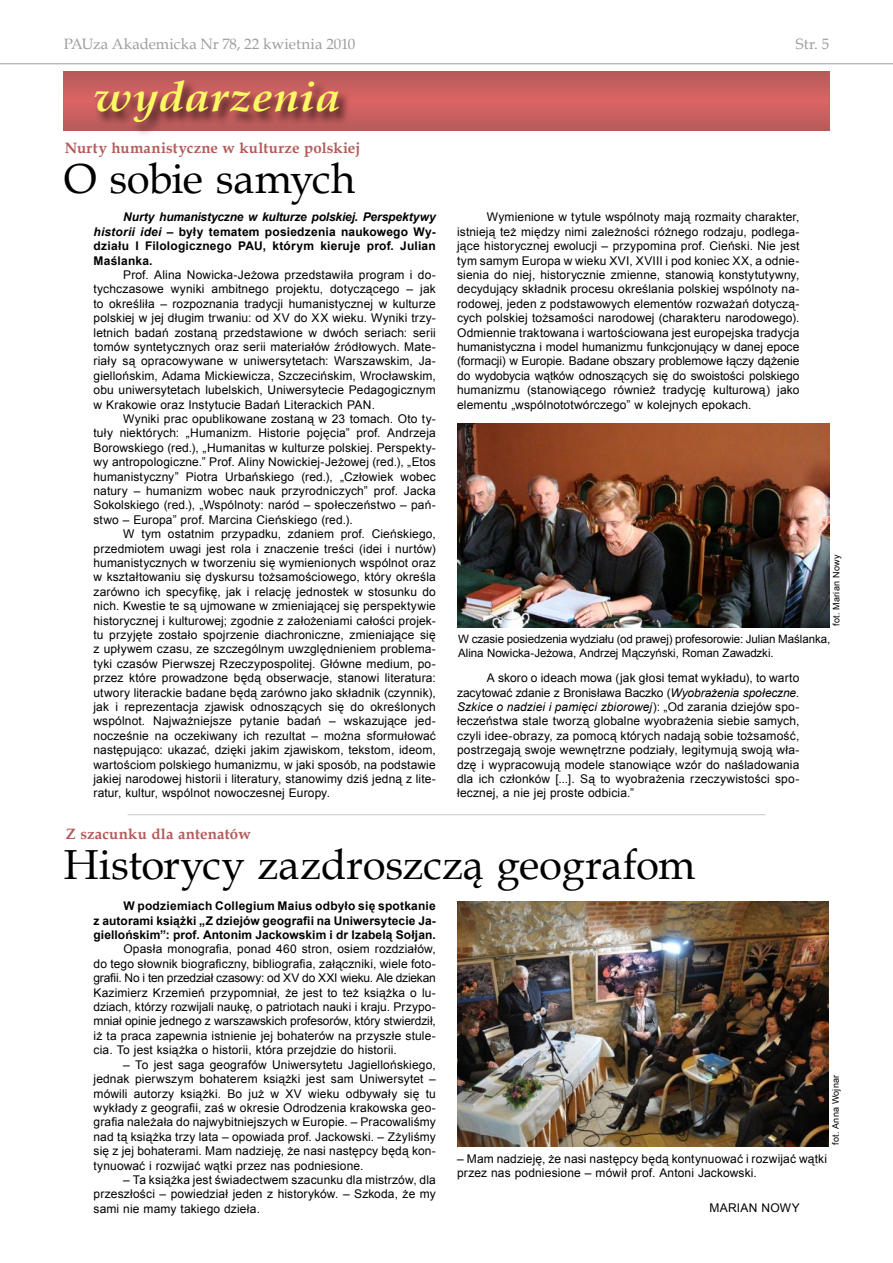
<style>
.page{position:relative;width:893px;height:1263px;background:#fff}
.page>*{position:absolute;margin:0;border:0;box-sizing:border-box;transform-origin:0 0}
.t1{font:42px "Book Antiqua";letter-spacing:-.005em;color:#000}
.t2{font:italic 700 42px "Book Antiqua";letter-spacing:.005em;color:#fafa64;scale:1.1 1}
.t3{font:700 15px "Book Antiqua";letter-spacing:.015em;color:#b45a5a}
.t4{font:15px "Book Antiqua";letter-spacing:.005em;color:#9c9d9f}
.t5{font:12px/14.4px "Arial";letter-spacing:.01em;color:#000;text-align:justify}
.t6{font:700 12px/14.4px "Arial";letter-spacing:.01em;color:#000;text-align:justify}
.t7{font:11.55px/13.8px "Arial";letter-spacing:-.005em;color:#000}
.t8{font:9px "Arial";letter-spacing:.02em;color:#000}
.s1{font-style:italic}
</style>
<div class="page">
<hr style="left:0;top:63px;width:893px;height:1px;background:#9c9d9f">
<svg style="left:64px;top:71px;width:765px;height:60px;background:#c65e5e"></svg>
<div style="left:92px;top:79px;width:259px;height:57px;background:#000;opacity:.75"></div>
<img style="left:457px;top:423px;width:373px;height:204px">
<hr style="left:128px;top:814px;width:637px;height:1px;background:#cfd0d2">
<img style="left:457px;top:901px;width:372px;height:245px">
<p class="t4" style="left:64px;top:34px;width:293px">PAUza Akademicka Nr 78, 22 kwietnia 2010</p>
<p class="t4" style="left:796px;top:34px;width:35px">Str. 5</p>
<h1 class="t2" style="left:94px;top:68px;width:226px">wydarzenia</h1>
<h1 class="t1" style="left:64px;top:150px;width:293px">O sobie samych</h1>
<p class="t3" style="left:65px;top:138px;width:297px">Nurty humanistyczne w kulturze polskiej</p>
<p class="t6" style="left:94px;top:210px;width:344px;text-indent:30px"><span class="s1">Nurty humanistyczne w kulturze polskiej. Perspektywy historii idei –</span> były tematem posiedzenia naukowego Wy&shy;działu I Filologicznego PAU, którym kieruje prof. Julian Maślanka.</p>
<p class="t5" style="left:94px;top:268px;width:344px;text-indent:30px">Prof. Alina Nowicka-Jeżowa przedstawiła program i do&shy;tychczasowe wyniki ambitnego projektu, dotyczącego – jak to określiła – rozpoznania tradycji humanistycznej w kulturze polskiej w jej długim trwaniu: od XV do XX wieku. Wyniki trzy&shy;letnich badań zostaną przedstawione w dwóch seriach: serii tomów syntetycznych oraz serii materiałów źródłowych. Mate&shy;riały są opracowywane w uniwersytetach: Warszawskim, Ja&shy;giellońskim, Adama Mickiewicza, Szczecińskim, Wrocławskim, obu uniwersytetach lubelskich, Uniwersytecie Pedagogicznym w Krakowie oraz Instytucie Badań Literackich PAN.</p>
<p class="t5" style="left:94px;top:412px;width:344px;text-indent:30px">Wyniki prac opublikowane zostaną w 23 tomach. Oto ty&shy;tuły niektórych: „Humanizm. Historie pojęcia” prof. Andrzeja Borowskiego (red.), „Humanitas w kulturze polskiej. Perspekty&shy;wy antropologiczne.” Prof. Aliny Nowickiej-Jeżowej (red.), „Etos humanistyczny” Piotra Urbańskiego (red.), „Człowiek wobec natury – humanizm wobec nauk przyrodniczych” prof. Jacka Sokolskiego (red.), „Wspólnoty: naród – społeczeństwo – pań&shy;stwo – Europa” prof. Marcina Cieńskiego (red.).</p>
<p class="t5" style="left:94px;top:527px;width:344px;text-indent:30px">W tym ostatnim przypadku, zdaniem prof. Cieńskiego, przedmiotem uwagi jest rola i znaczenie treści (idei i nurtów) humanistycznych w tworzeniu się wymienionych wspólnot oraz w kształtowaniu się dyskursu tożsamościowego, który określa zarówno ich specyfikę, jak i relację jednostek w stosunku do nich. Kwestie te są ujmowane w zmieniającej się perspektywie historycznej i kulturowej; zgodnie z założeniami całości projek&shy;tu przyjęte zostało spojrzenie diachroniczne, zmieniające się z upływem czasu, ze szczególnym uwzględnieniem problema&shy;tyki czasów Pierwszej Rzeczypospolitej. Główne medium, po&shy;przez które prowadzone będą obserwacje, stanowi literatura: utwory literackie badane będą zarówno jako składnik (czynnik), jak i reprezentacja zjawisk odnoszących się do określonych wspólnot. Najważniejsze pytanie badań – wskazujące jed&shy;nocześnie na oczekiwany ich rezultat – można sformułować następująco: ukazać, dzięki jakim zjawiskom, tekstom, ideom, wartościom polskiego humanizmu, w jaki sposób, na podstawie jakiej narodowej historii i literatury, stanowimy dziś jedną z lite&shy;ratur, kultur, wspólnot nowoczesnej Europy.</p>
<p class="t3" style="left:66px;top:824px;width:186px">Z szacunku dla antenatów</p>
<p class="t5" style="left:457px;top:210px;width:344px;text-indent:30px">Wymienione w tytule wspólnoty mają rozmaity charakter, istnieją też między nimi zależności różnego rodzaju, podlega&shy;jące historycznej ewolucji – przypomina prof. Cieński. Nie jest tym samym Europa w wieku XVI, XVIII i pod koniec XX, a odnie&shy;sienia do niej, historycznie zmienne, stanowią konstytutywny, decydujący składnik procesu określania polskiej wspólnoty na&shy;rodowej, jeden z podstawowych elementów rozważań dotyczą&shy;cych polskiej tożsamości narodowej (charakteru narodowego).<br>Odmiennie traktowana i wartościowana jest europejska tradycja humanistyczna i model humanizmu funkcjonujący w danej epoce (formacji) w Europie. Badane obszary problemowe łączy dążenie do wydobycia wątków odnoszących się do swoistości polskiego humanizmu (stanowiącego również tradycję kulturową) jako elementu „wspólnototwórczego” w kolejnych epokach.</p>
<p class="t8" style="left:830px;top:626px;width:72px;rotate:-90deg">fot. Marian Nowy</p>
<p class="t7" style="left:458px;top:632px;width:373px">W czasie posiedzenia wydziału (od prawej) profesorowie: Julian Maślanka,<br>Alina Nowicka-Jeżowa, Andrzej Mączyński, Roman Zawadzki.</p>
<p class="t5" style="left:457px;top:671px;width:344px;text-indent:30px">A skoro o ideach mowa (jak głosi temat wykładu), to warto zacytować zdanie z Bronisława Baczko (<span class="s1">Wyobrażenia społeczne.<br>Szkice o nadziei i pamięci zbiorowej</span>): „Od zarania dziejów spo&shy;łeczeństwa stale tworzą globalne wyobrażenia siebie samych, czyli idee-obrazy, za pomocą których nadają sobie tożsamość, postrzegają swoje wewnętrzne podziały, legitymują swoją wła&shy;dzę i wypracowują modele stanowiące wzór do naśladowania dla ich członków [...]. Są to wyobrażenia rzeczywistości spo&shy;łecznej, a nie jej proste odbicia.”</p>
<h1 class="t1" style="left:64px;top:835px;width:633px">Historycy zazdroszczą geografom</h1>
<p class="t6" style="left:94px;top:899px;width:344px;text-indent:30px">W podziemiach Collegium Maius odbyło się spotkanie z autorami książki „Z dziejów geografii na Uniwersytecie Ja&shy;giellońskim”: prof. Antonim Jackowskim i dr Izabelą Sołjan.</p>
<p class="t5" style="left:94px;top:942px;width:344px;text-indent:30px">Opasła monografia, ponad 460 stron, osiem rozdziałów, do tego słownik biograficzny, bibliografia, załączniki, wiele foto&shy;grafii. No i ten przedział czasowy: od XV do XXI wieku. Ale dziekan Kazimierz Krzemień przypomniał, że jest to też książka o lu&shy;dziach, którzy rozwijali naukę, o patriotach nauki i kraju. Przypo&shy;mniał opinie jednego z warszawskich profesorów, który stwierdził, iż ta praca zapewnia istnienie jej bohaterów na przyszłe stule&shy;cia. To jest książka o historii, która przejdzie do historii.</p>
<p class="t5" style="left:94px;top:1057px;width:344px;text-indent:30px">– To jest saga geografów Uniwersytetu Jagiellońskiego, jednak pierwszym bohaterem książki jest sam Uniwersytet – mówili autorzy książki. Bo już w XV wieku odbywały się tu wykłady z geografii, zaś w okresie Odrodzenia krakowska geo&shy;grafia należała do najwybitniejszych w Europie. – Pracowaliśmy nad tą książka trzy lata – opowiada prof. Jackowski. – Zżyliśmy się z jej bohaterami. Mam nadzieję, że nasi następcy będą kon&shy;tynuować i rozwijać wątki przez nas podniesione.</p>
<p class="t5" style="left:94px;top:1172px;width:344px;text-indent:30px">– Ta książka jest świadectwem szacunku dla mistrzów, dla przeszłości – powiedział jeden z historyków. – Szkoda, że my sami nie mamy takiego dzieła.</p>
<p class="t8" style="left:830px;top:1145px;width:72px;rotate:-90deg">fot. Anna Wojnar</p>
<p class="t5" style="left:457px;top:1151px;width:371px">– Mam nadzieję, że nasi następcy będą kontynuować i rozwijać wątki przez nas podniesione – mówił prof. Antoni Jackowski.</p>
<p class="t5" style="left:709px;top:1201px;width:92px">Marian Nowy</p>
</div>
